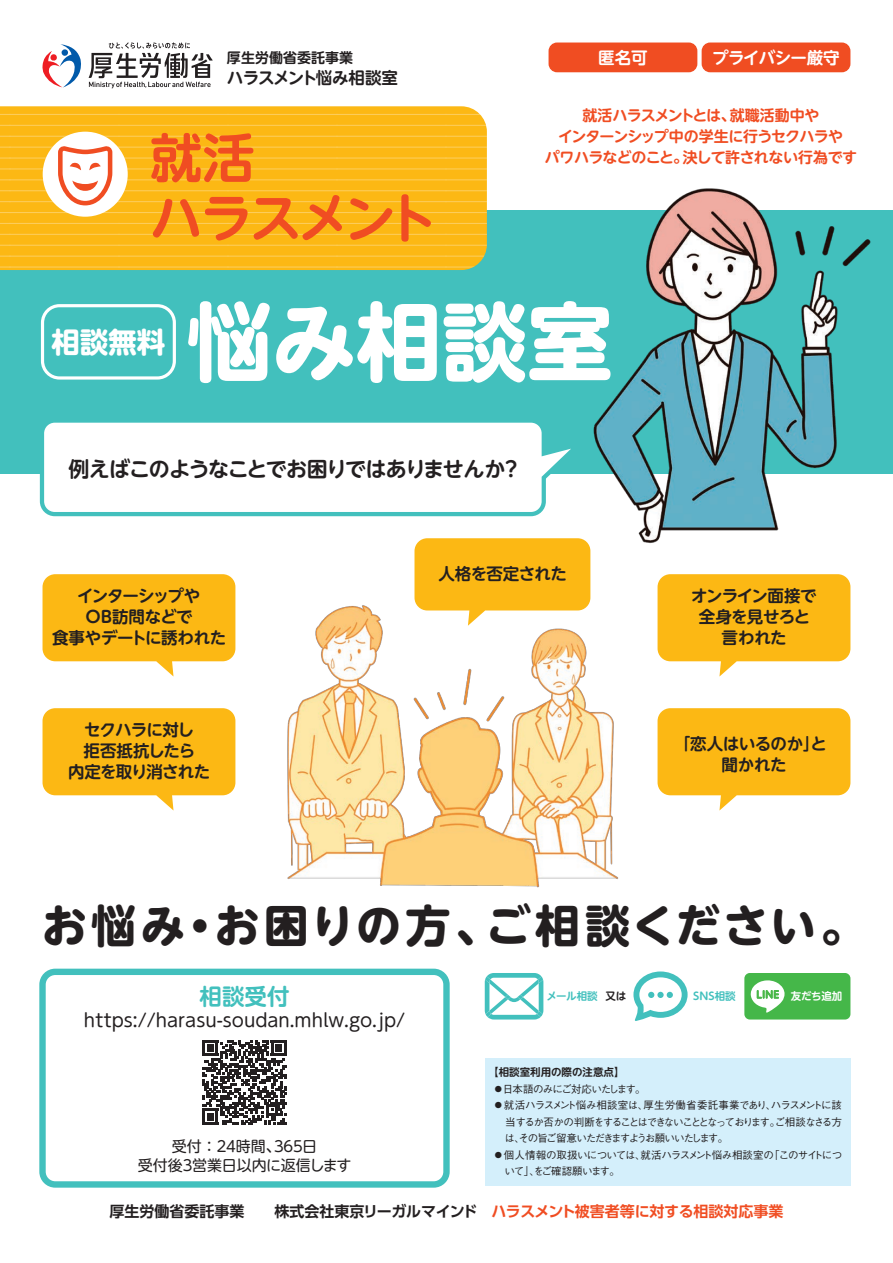
<style>
.page{position:relative;width:893px;height:1263px;background:#fff}
.page>*{position:absolute;margin:0;border:0;box-sizing:border-box;transform-origin:0 0}
.t1{font:700 85.5px "UD Shin M Go Pr 6 N";letter-spacing:-.005em;color:#fff}
.t2{font:700 52.5px "UD Shin M Go Pr 6 N De";letter-spacing:-.075em;color:#f04d22}
.t3{font:700 45px "UD Shin M Go Pr 6 N";letter-spacing:.075em;color:#231f20}
.t4{font:700 28.5px "UD Shin M Go Pr 6 N";color:#fff}
.t5{font:700 22.5px "UD Shin M Go Pr 6 N De";color:#42c0bd}
.t6{font:700 21px "UD Shin M Go Pr 6 N De";letter-spacing:-.055em;color:#231f20}
.t7{font:18px "UD Shin M Go Pr 6 N";color:#231f20}
.t8{font:700 16.5px/21px "UD Shin M Go Pr 6 N De";letter-spacing:-.04em;color:#231f20;text-align:center}
.t9{font:700 16.5px/21px "UD Shin M Go Pr 6 N De";letter-spacing:-.015em;color:#231f20;text-align:center}
.t10{font:700 16.5px "UD Shin M Go Pr 6 N De";letter-spacing:-.03em;color:#fff}
.t11{font:700 15px/21px "UD Shin M Go Pr 6 N De";letter-spacing:-.04em;color:#f04d22;text-align:center}
.t12{font:700 15px "UD Shin Go Pr 6 N De";color:#231f20}
.t13{font:15px/19.5px "UD Shin M Go Pr 6 N";letter-spacing:-.025em;color:#231f20;text-align:center}
.t14{font:700 14.1px "UD Shin M Go Pr 6 N De";color:#231f20}
.t15{font:500 10.5px/16.5px "Gothic BBB Pro";letter-spacing:-.11em;color:#231f20;text-align:justify}
.t16{font:500 10.5px/16.5px "Gothic BBB Pro";letter-spacing:-.07em;color:#231f20}
.t17{font:500 10.5px "Gothic BBB Pro";letter-spacing:-.085em;color:#231f20}
.t18{font:700 10.5px "UD Shin M Go Pr 6 N De";color:#231f20}
.t19{font:700 10.5px "UD Shin M Go Pr 6 N De";color:#42c0bd}
.t20{font:700 10.5px "UD Shin M Go Pr 6 N De";letter-spacing:-.03em;color:#fff}
.s1{color:#231f20}
.s2{color:#f04d22}
</style>
<div class="page">
<img style="left:287px;top:582px;width:332px;height:306px">
<div style="left:485px;top:1058px;width:365px;height:128px;background:#d4effb"></div>
<svg style="left:485px;top:973px;width:58px;height:46px"></svg>
<svg style="left:744px;top:973px;width:106px;height:46px"></svg>
<svg style="left:633px;top:971px;width:55px;height:50px"></svg>
<div style="left:0;top:210px;width:893px;height:264px;background:#42c0bd"></div>
<svg style="left:0;top:106px;width:487px;height:164px;fill:#fcb814"></svg>
<img style="left:590px;top:188px;width:281px;height:376px">
<div style="left:43px;top:132px;width:85px;height:85px;background:#fff;border-radius:50%"></div>
<svg style="left:58px;top:146px;width:54px;height:59px"></svg>
<div style="left:41px;top:304px;width:135px;height:76px;border:3px solid #fff;border-radius:17px"></div>
<svg style="left:39px;top:422px;width:532px;height:95px"></svg>
<svg style="left:43px;top:708px;width:192px;height:102px"></svg>
<svg style="left:43px;top:574px;width:192px;height:102px"></svg>
<svg style="left:658px;top:574px;width:192px;height:102px"></svg>
<svg style="left:658px;top:708px;width:192px;height:102px"></svg>
<svg style="left:414px;top:538px;width:176px;height:88px"></svg>
<div style="left:702px;top:43px;width:148px;height:29px;background:#f04d22;border-radius:9px"></div>
<div style="left:549px;top:43px;width:148px;height:29px;background:#f04d22;border-radius:9px"></div>
<svg style="left:42px;top:44px;width:39px;height:44px"></svg>
<svg style="left:89px;top:42px;width:124px;height:46px"></svg>
<svg style="left:202px;top:1040px;width:85px;height:85px"></svg>
<div style="left:39px;top:969px;width:411px;height:219px;border:6px solid #42c0bd;border-radius:13px"></div>
<h3 class="t14" style="left:227px;top:46px;width:128px">厚生労働省委託事業</h3>
<h3 class="t8" style="left:227px;top:66px;width:173px">ハラスメント悩み相談室</h3>
<h2 class="t2" style="left:150px;top:113px;width:106px">就活</h2>
<h2 class="t2" style="left:150px;top:173px;width:290px">ハラスメント</h2>
<h3 class="t10" style="left:598px;top:44px;width:51px">匿名可</h3>
<h3 class="t10" style="left:712px;top:44px;width:129px">プライバシー厳守</h3>
<h3 class="t11" style="left:558px;top:104px;width:287px">就活ハラスメントとは、就職活動中や<br>インターンシップ中の学生に行うセクハラや</h3>
<h3 class="t11" style="left:545px;top:146px;width:314px">パワハラなどのこと。決して許されない行為です</h3>
<h3 class="t4" style="left:51px;top:317px;width:115px">相談無料</h3>
<h1 class="t1" style="left:187px;top:268px;width:427px">悩み相談室</h1>
<h3 class="t6" style="left:68px;top:451px;width:455px">例えばこのようなことでお困りではありませんか？</h3>
<h3 class="t8" style="left:438px;top:563px;width:130px">人格を否定された</h3>
<h3 class="t8" style="left:52px;top:584px;width:176px">インターシップや<br>OB訪問などで<br>食事やデートに誘われた</h3>
<h3 class="t8" style="left:691px;top:584px;width:127px">オンライン面接で全身を見せろと言われた</h3>
<h3 class="t8" style="left:68px;top:718px;width:144px">セクハラに対し<br>拒否抵抗したら<br>内定を取り消された</h3>
<h3 class="t9" style="left:674px;top:732px;width:155px">「恋人はいるのか」と聞かれた</h3>
<h3 class="t3" style="left:42px;top:886px;width:825px">お悩み・お困りの方、ご相談ください。</h3>
<h3 class="t5" style="left:199px;top:977px;width:91px">相談受付</h3>
<h3 class="t7" style="left:84px;top:1005px;width:323px">https://harasu-soudan.mhlw.go.jp/</h3>
<p class="t19" style="left:547px;top:987px;width:81px">メール相談 <span class="s1">又は</span></p>
<p class="t19" style="left:693px;top:987px;width:44px">SNS相談</p>
<p class="t20" style="left:791px;top:987px;width:53px">友だち追加</p>
<p class="t18" style="left:488px;top:1063px;width:138px">【相談室利用の際の注意点】</p>
<p class="t17" style="left:493px;top:1080px;width:154px">●日本語のみにご対応いたします。</p>
<p class="t15" style="left:505px;top:1096px;width:339px;text-indent:-11px">●就活ハラスメント悩み相談室は、厚生労働省委託事業であり、ハラスメントに該当するか否かの判断をすることはできないこととなっております。ご相談なさる方は、その旨ご留意いただきますようお願いいたします。</p>
<p class="t16" style="left:505px;top:1145px;width:339px;text-indent:-11px">●個人情報の取扱いについては、就活ハラスメント悩み相談室の「このサイトについて」、をご確認願います。</p>
<h3 class="t12" style="left:109px;top:1199px;width:676px">厚生労働省委託事業　　株式会社東京リーガルマインド　<span class="s2">ハラスメント被害者等に対する相談対応事業</span></h3>
<h3 class="t13" style="left:138px;top:1135px;width:215px">受付：２４時間、３６５日<br>受付後３営業日以内に返信します</h3>
</div>
